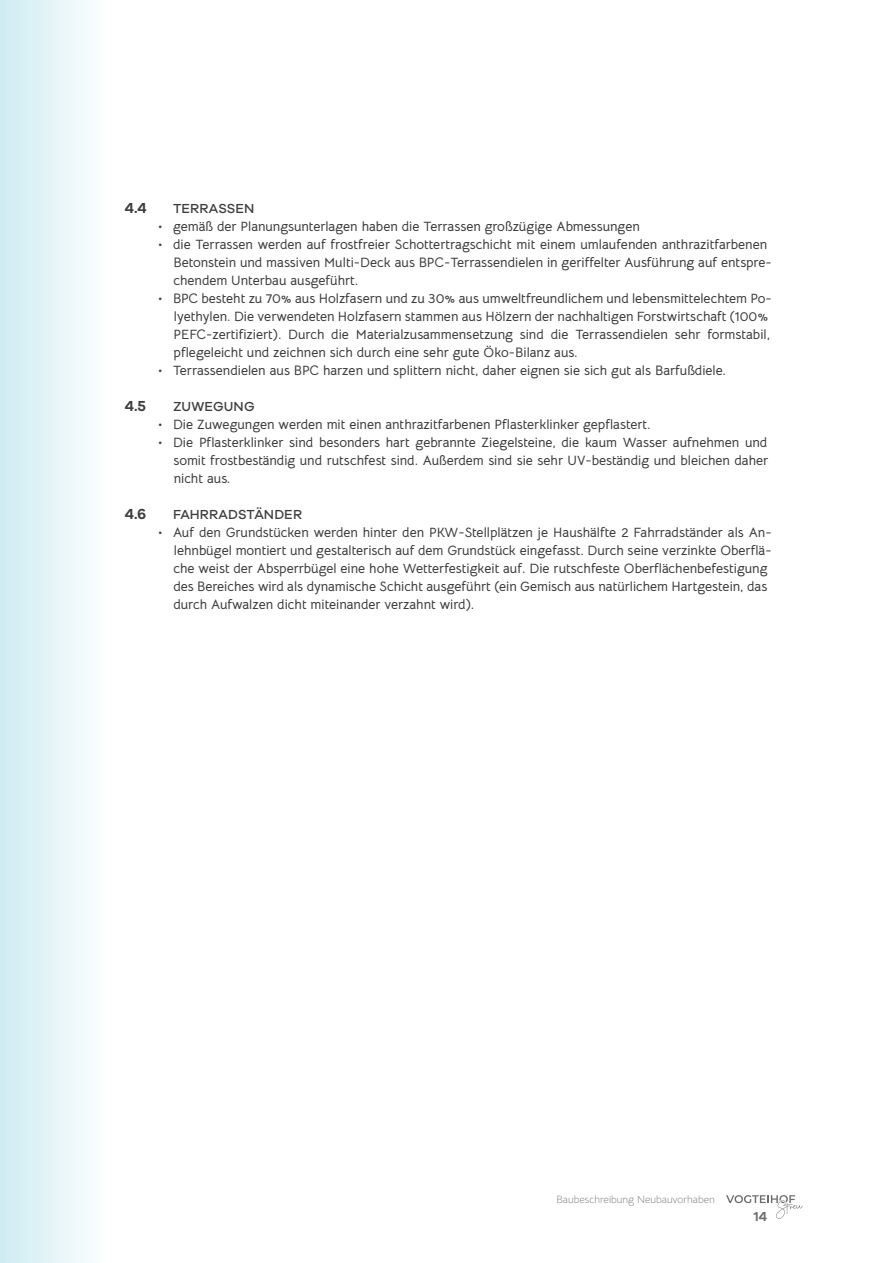
<style>
.page{position:relative;width:893px;height:1263px;background:#fff}
.page>*{position:absolute;margin:0;border:0;box-sizing:border-box;transform-origin:0 0}
.t1{font:600 15px "Galano Grotesque Alt";color:#3e3e3f}
.t2{font:700 13.5px/18px "Bellota Text";color:#3e3e3f}
.t3{font:500 13.5px "Galano Grotesque Alt";letter-spacing:.01em;color:#3e3e3f}
.t4{font:600 13.5px "Galano Grotesque Alt";color:#6c6d70}
.t5{font:300 10.5px "Bellota Text";color:#6c6d70}
</style>
<div class="page">
<svg style="left:0;top:0;width:88px;height:1263px"></svg>
<svg style="left:726px;top:1195px;width:77px;height:24px"></svg>
<p class="t1" style="left:125px;top:198px;width:24px">4.4</p>
<p class="t3" style="left:173px;top:200px;width:83px">TERRASSEN</p>
<p class="t2" style="left:158px;top:216px;width:483px">• gemäß der Planungsunterlagen haben die Terrassen großzügige Abmessungen</p>
<p class="t2" style="left:173px;top:234px;width:600px;text-indent:-15px">• die Terrassen werden auf frostfreier Schottertragschicht mit einem umlaufenden anthrazitfarbenen<br>Betonstein und massiven Multi-Deck aus BPC-Terrassendielen in geriffelter Ausführung auf entspre&shy;chendem Unterbau ausgeführt.</p>
<p class="t2" style="left:173px;top:288px;width:600px;text-indent:-15px">• BPC besteht zu 70% aus Holzfasern und zu 30% aus umweltfreundlichem und lebensmittelechtem Po&shy;lyethylen. Die verwendeten Holzfasern stammen aus Hölzern der nachhaltigen Forstwirtschaft (100% PEFC-zertifiziert). Durch die Materialzusammensetzung sind die Terrassendielen sehr formstabil, pflegeleicht und zeichnen sich durch eine sehr gute Öko-Bilanz aus.</p>
<p class="t2" style="left:158px;top:360px;width:570px">• Terrassendielen aus BPC harzen und splittern nicht, daher eignen sie sich gut als Barfußdiele.</p>
<p class="t1" style="left:125px;top:396px;width:23px">4.5</p>
<p class="t3" style="left:173px;top:398px;width:83px">ZUWEGUNG</p>
<p class="t2" style="left:158px;top:414px;width:494px">• Die Zuwegungen werden mit einen anthrazitfarbenen Pflasterklinker gepflastert.</p>
<p class="t2" style="left:173px;top:432px;width:596px;text-align:justify;text-indent:-15px">• Die Pflasterklinker sind besonders hart gebrannte Ziegelsteine, die kaum Wasser aufnehmen und somit frostbeständig und rutschfest sind. Außerdem sind sie sehr UV-beständig und bleichen daher nicht aus.</p>
<p class="t1" style="left:125px;top:504px;width:23px">4.6</p>
<p class="t3" style="left:173px;top:506px;width:131px">FAHRRADSTÄNDER</p>
<p class="t2" style="left:173px;top:522px;width:600px;text-indent:-15px">• Auf den Grundstücken werden hinter den PKW-Stellplätzen je Haushälfte 2 Fahrradständer als An&shy;lehnbügel montiert und gestalterisch auf dem Grundstück eingefasst. Durch seine verzinkte Oberflä&shy;che weist der Absperrbügel eine hohe Wetterfestigkeit auf. Die rutschfeste Oberflächenbefestigung des Bereiches wird als dynamische Schicht ausgeführt (ein Gemisch aus natürlichem Hartgestein, das durch Aufwalzen dicht miteinander verzahnt wird).</p>
<p class="t5" style="left:556px;top:1191px;width:160px">Baubeschreibung Neubauvorhaben</p>
<p class="t4" style="left:754px;top:1208px;width:15px">14</p>
</div>
